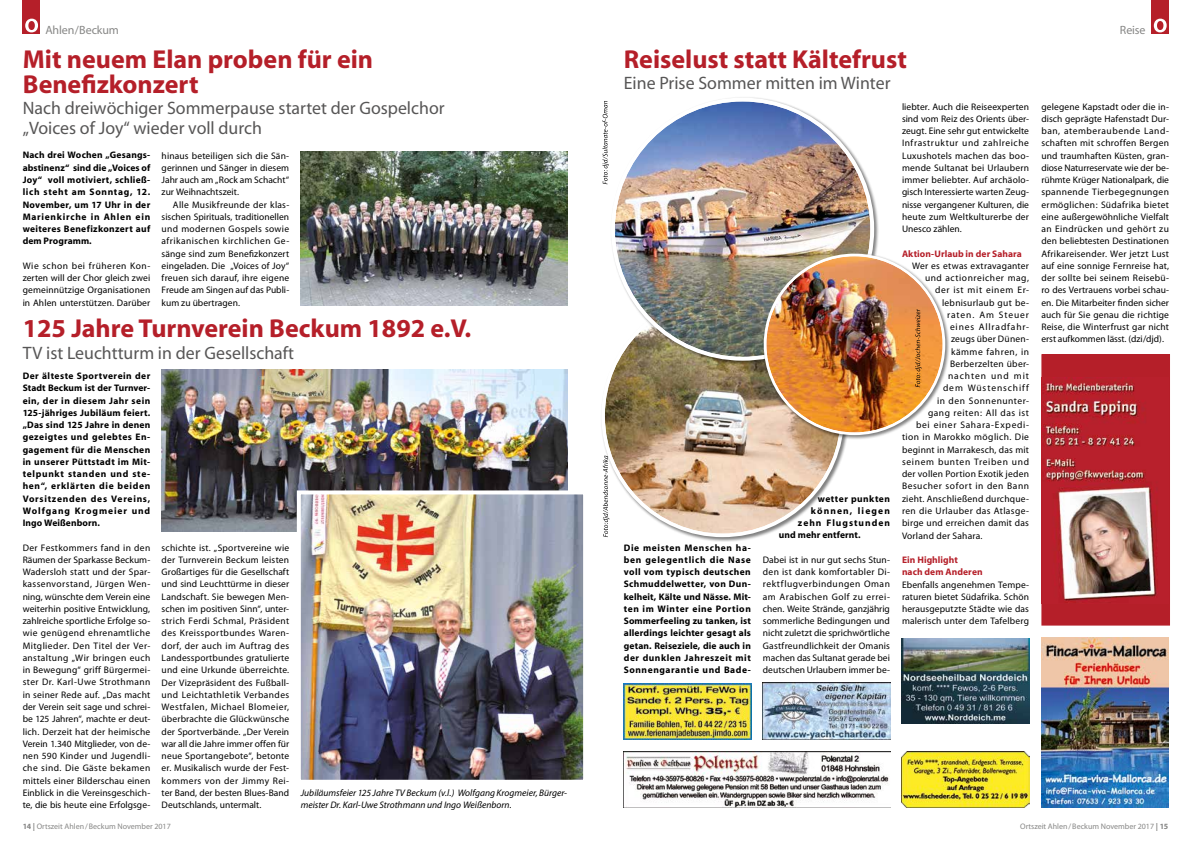
<style>
.page{position:relative;width:1191px;height:842px;background:#fff}
.page>*{position:absolute;margin:0;border:0;box-sizing:border-box;transform-origin:0 0}
.t1{font:700 26px/25px "Myriad";color:#b51f29}
.t2{font:18px/20px "Myriad";color:#575656}
.t3{font:12px "Myriad";letter-spacing:-.005em;color:#878786}
.t4{font:9.5px/12.3px "Myriad";letter-spacing:.02em;color:#000;text-align:justify}
.t5{font:700 9.5px/12.3px "Myriad";letter-spacing:.055em;color:#000;text-align:justify}
.t6{font:italic 9.5px/12.3px "Myriad";color:#000}
.t7{font:9.5px "Myriad";letter-spacing:.055em;color:#000}
.t8{font:700 9.5px/12.3px "Myriad";letter-spacing:.01em;color:#b51f29}
.t9{font:9.5px "Myriad";letter-spacing:.04em;color:#000}
.t10{font:9.5px "Myriad";letter-spacing:.07em;color:#000}
.t11{font:9.5px "Myriad";letter-spacing:.095em;color:#000}
.t12{font:9.5px "Myriad";letter-spacing:.05em;color:#000}
.t13{font:9.5px "Myriad";letter-spacing:.065em;color:#000}
.t14{font:700 9.5px "Myriad";letter-spacing:.01em;color:#000}
.t15{font:9.5px "Myriad";letter-spacing:.09em;color:#000}
.t16{font:700 9.5px "Myriad";letter-spacing:.105em;color:#000}
.t17{font:700 9.5px "Myriad";letter-spacing:.115em;color:#000}
.t18{font:9.5px "Myriad";letter-spacing:.1em;color:#000}
.t19{font:8px "Myriad";color:#878786}
.s1{font-weight:700}
</style>
<div class="page">
<div style="left:1151px;top:0;width:17px;height:34px;background:#b51f29"></div>
<svg style="left:1153px;top:19px;width:13px;height:13px"></svg>
<div style="left:23px;top:0;width:17px;height:34px;background:#b51f29"></div>
<svg style="left:25px;top:19px;width:13px;height:13px"></svg>
<img style="left:763px;top:683px;width:127px;height:56px">
<img style="left:624px;top:683px;width:127px;height:57px">
<svg style="left:602px;top:101px;width:7px;height:83px"></svg>
<div style="left:600px;top:293px;width:249px;height:249px;background:#000;opacity:.5"></div>
<img style="left:605px;top:298px;width:235px;height:236px;border-radius:118px">
<div style="left:610px;top:96px;width:269px;height:270px;background:#000;opacity:.5"></div>
<img style="left:615px;top:101px;width:255px;height:256px;border-radius:128px">
<div style="left:762px;top:252px;width:188px;height:188px;background:#000;opacity:.5"></div>
<img style="left:766px;top:256px;width:176px;height:176px;border-radius:88px">
<svg style="left:915px;top:309px;width:6px;height:78px"></svg>
<img style="left:624px;top:751px;width:266px;height:57px">
<img style="left:901px;top:751px;width:128px;height:57px">
<img style="left:1041px;top:638px;width:127px;height:170px">
<img style="left:902px;top:639px;width:127px;height:85px">
<img style="left:300px;top:151px;width:268px;height:155px">
<img style="left:162px;top:369px;width:405px;height:163px">
<img style="left:295px;top:488px;width:289px;height:292px">
<div style="left:1042px;top:355px;width:127px;height:270px;background:#b51f29"></div>
<img style="left:1043px;top:380px;width:114px;height:221px">
<div style="left:1041px;top:354px;width:129px;height:272px;border:1px solid #b51f29"></div>
<p class="t3" style="left:45px;top:24px;width:75px">Ahlen/Beckum</p>
<p class="t3" style="left:1120px;top:24px;width:27px">Reise</p>
<h1 class="t1" style="left:23px;top:47px;width:352px">Mit neuem Elan proben für ein<br>Benefizkonzert</h1>
<h2 class="t2" style="left:23px;top:99px;width:423px">Nach dreiwöchiger Sommerpause startet der Gospelchor „Voices of Joy“ wieder voll durch</h2>
<p class="t5" style="left:23px;top:149px;width:129px">Nach drei Wochen „Gesangs&shy;abstinenz“ sind die „Voices of Joy“ voll motiviert, schließ&shy;lich steht am Sonntag, 12.<br>November, um 17 Uhr in der Marienkirche in Ahlen ein weiteres Benefizkonzert auf dem Programm.</p>
<p class="t4" style="left:23px;top:260px;width:129px">Wie schon bei früheren Kon&shy;zerten will der Chor gleich zwei gemeinnützige Organisationen in Ahlen unterstützen. Darüber</p>
<p class="t4" style="left:162px;top:150px;width:129px">hinaus beteiligen sich die Sän&shy;gerinnen und Sänger in diesem Jahr auch am „Rock am Schacht“ zur Weihnachtszeit.</p>
<p class="t4" style="left:162px;top:199px;width:129px;text-indent:11px">Alle Musikfreunde der klas&shy;sischen Spirituals, traditionellen und modernen Gospels sowie afrikanischen kirchlichen Ge&shy;sänge sind zum Benefizkonzert eingeladen. Die „Voices of Joy“ freuen sich darauf, ihre eigene Freude am Singen auf das Publi&shy;kum zu übertragen.</p>
<h1 class="t1" style="left:23px;top:317px;width:450px">125 Jahre Turnverein Beckum 1892 e.V.</h1>
<h2 class="t2" style="left:23px;top:344px;width:273px">TV ist Leuchtturm in der Gesellschaft</h2>
<p class="t5" style="left:23px;top:370px;width:129px">Der älteste Sportverein der Stadt Beckum ist der Turnver&shy;ein, der in diesem Jahr sein 125-jähriges Jubiläum feiert. „Das sind 125 Jahre in denen gezeigtes und gelebtes En&shy;gagement für die Menschen in unserer Püttstadt im Mit&shy;telpunkt standen und ste&shy;hen“, erklärten die beiden Vorsitzenden des Vereins, Wolfgang Krogmeier und Ingo Weißenborn.</p>
<p class="t4" style="left:23px;top:542px;width:129px">Der Festkommers fand in den Räumen der Sparkasse Beckum-Wadersloh statt und der Spar&shy;kassenvorstand, Jürgen Wen&shy;ning, wünschte dem Verein eine weiterhin positive Entwicklung, zahlreiche sportliche Erfolge so&shy;wie genügend ehrenamtliche Mitglieder. Den Titel der Ver&shy;anstaltung „Wir bringen euch in Bewegung“ griff Bürgermei&shy;ster Dr. Karl-Uwe Strothmann in seiner Rede auf. „Das macht der Verein seit sage und schrei&shy;be 125 Jahren“, machte er deut&shy;lich. Derzeit hat der heimische Verein 1.340 Mitglieder, von de&shy;nen 590 Kinder und Jugendli&shy;che sind. Die Gäste bekamen mittels einer Bilderschau einen Einblick in die Vereinsgeschich&shy;te, die bis heute eine Erfolgsge-</p>
<p class="t4" style="left:162px;top:542px;width:129px">schichte ist. „Sportvereine wie der Turnverein Beckum leisten Großartiges für die Gesellschaft und sind Leuchttürme in dieser Landschaft. Sie bewegen Men&shy;schen im positiven Sinn“, unter&shy;strich Ferdi Schmal, Präsident des Kreissportbundes Waren&shy;dorf, der auch im Auftrag des Landessportbundes gratulierte und eine Urkunde überreichte.<br>Der Vizepräsident des Fußball&shy;und Leichtathletik Verbandes Westfalen, Michael Blomeier, überbrachte die Glückwünsche der Sportverbände. „Der Verein war all die Jahre immer offen für neue Sportangebote“, betonte er. Musikalisch wurde der Fest&shy;kommers von der Jimmy Rei&shy;ter Band, der besten Blues-Band Deutschlands, untermalt.</p>
<p class="t6" style="left:301px;top:787px;width:268px">Jubiläumsfeier 125 Jahre TV Beckum (v.l.) Wolfgang Krogmeier, Bürger&shy;meister Dr. Karl-Uwe Strothmann und Ingo Weißenborn.</p>
<h1 class="t1" style="left:624px;top:47px;width:284px">Reiselust statt Kältefrust</h1>
<h2 class="t2" style="left:624px;top:74px;width:268px">Eine Prise Sommer mitten im Winter</h2>
<p class="t5" style="left:624px;top:542px;width:129px">Die meisten Menschen ha&shy;ben gelegentlich die Nase voll vom typisch deutschen Schmuddelwetter, von Dun&shy;kelheit, Kälte und Nässe. Mit&shy;ten im Winter eine Portion Sommerfeeling zu tanken, ist allerdings leichter gesagt als getan. Reiseziele, die auch in der dunklen Jahreszeit mit Sonnengarantie und Bade-</p>
<p class="t5" style="left:818px;top:493px;width:74px">wetter punkten</p>
<p class="t17" style="left:811px;top:506px;width:80px">können, liegen</p>
<p class="t16" style="left:798px;top:518px;width:94px">zehn Flugstunden</p>
<p class="t14" style="left:779px;top:530px;width:83px">und mehr entfernt.</p>
<p class="t4" style="left:763px;top:554px;width:129px">Dabei ist in nur gut sechs Stun&shy;den ist dank komfortabler Di&shy;rektflugverbindungen Oman am Arabischen Golf zu errei&shy;chen. Weite Strände, ganzjährig sommerliche Bedingungen und nicht zuletzt die sprichwörtliche Gastfreundlichkeit der Omanis machen das Sultanat gerade bei deutschen Urlaubern immer be-</p>
<p class="t4" style="left:902px;top:101px;width:129px">liebter. Auch die Reiseexperten sind vom Reiz des Orients über&shy;zeugt. Eine sehr gut entwickelte Infrastruktur und zahlreiche Luxushotels machen das boo&shy;mende Sultanat bei Urlaubern immer beliebter. Auf archäolo&shy;gisch Interessierte warten Zeug&shy;nisse vergangener Kulturen, die heute zum Weltkulturerbe der Unesco zählen.</p>
<p class="t8" style="left:902px;top:248px;width:121px">Aktion-Urlaub in der Sahara</p>
<p class="t4" style="left:912px;top:260px;width:119px">Wer es etwas extravaganter</p>
<p class="t7" style="left:925px;top:273px;width:106px">und actionreicher mag,</p>
<p class="t13" style="left:935px;top:285px;width:96px">der ist mit einem Er-</p>
<p class="t4" style="left:942px;top:297px;width:89px">lebnisurlaub gut be-</p>
<p class="t11" style="left:947px;top:310px;width:84px">raten. Am Steuer</p>
<p class="t15" style="left:950px;top:322px;width:81px">eines Allradfahr-</p>
<p class="t4" style="left:951px;top:333px;width:80px">zeugs über Dünen-</p>
<p class="t7" style="left:951px;top:347px;width:79px">kämme fahren, in</p>
<p class="t4" style="left:950px;top:358px;width:81px">Berberzelten über-</p>
<p class="t18" style="left:948px;top:371px;width:82px">nachten und mit</p>
<p class="t11" style="left:943px;top:383px;width:87px">dem Wüstenschiff</p>
<p class="t7" style="left:937px;top:396px;width:93px">in den Sonnenunter-</p>
<p class="t12" style="left:928px;top:408px;width:102px">gang reiten: All das ist</p>
<p class="t10" style="left:916px;top:420px;width:115px">bei einer Sahara-Expedi-</p>
<p class="t9" style="left:902px;top:432px;width:129px">tion in Marokko möglich. Die</p>
<p class="t4" style="left:902px;top:444px;width:128px">beginnt in Marrakesch, das mit</p>
<p class="t10" style="left:902px;top:457px;width:129px">seinem bunten Treiben und</p>
<p class="t4" style="left:902px;top:468px;width:129px">der vollen Portion Exotik jeden</p>
<p class="t7" style="left:902px;top:482px;width:128px">Besucher sofort in den Bann</p>
<p class="t4" style="left:902px;top:493px;width:128px">zieht. Anschließend durchque-</p>
<p class="t9" style="left:902px;top:506px;width:128px">ren die Urlauber das Atlasge-</p>
<p class="t4" style="left:902px;top:517px;width:128px">birge und erreichen damit das</p>
<p class="t4" style="left:902px;top:530px;width:82px">Vorland der Sahara.</p>
<p class="t8" style="left:902px;top:554px;width:82px">Ein Highlight<br>nach dem Anderen</p>
<p class="t4" style="left:902px;top:579px;width:129px">Ebenfalls angenehmen Tempe&shy;raturen bietet Südafrika. Schön herausgeputzte Städte wie das malerisch unter dem Tafelberg</p>
<p class="t4" style="left:1041px;top:101px;width:129px">gelegene Kapstadt oder die in&shy;disch geprägte Hafenstadt Dur&shy;ban, atemberaubende Land&shy;schaften mit schroffen Bergen und traumhaften Küsten, gran&shy;diose Naturreservate wie der be&shy;rühmte Krüger Nationalpark, die spannende Tierbegegnungen ermöglichen: Südafrika bietet eine außergewöhnliche Vielfalt an Eindrücken und gehört zu den beliebtesten Destinationen Afrikareisender. Wer jetzt Lust auf eine sonnige Fernreise hat, der sollte bei seinem Reisebü&shy;ro des Vertrauens vorbei schau&shy;en. Die Mitarbeiter finden sicher auch für Sie genau die richtige Reise, die Winterfrust gar nicht erst aufkommen lässt. (dzi/djd).</p>
<p class="t19" style="left:23px;top:823px;width:150px"><span class="s1">14 |</span> Ortszeit Ahlen/Beckum November 2017</p>
<p class="t19" style="left:1020px;top:823px;width:150px">Ortszeit Ahlen/Beckum November 2017 <span class="s1">| 15</span></p>
</div>
